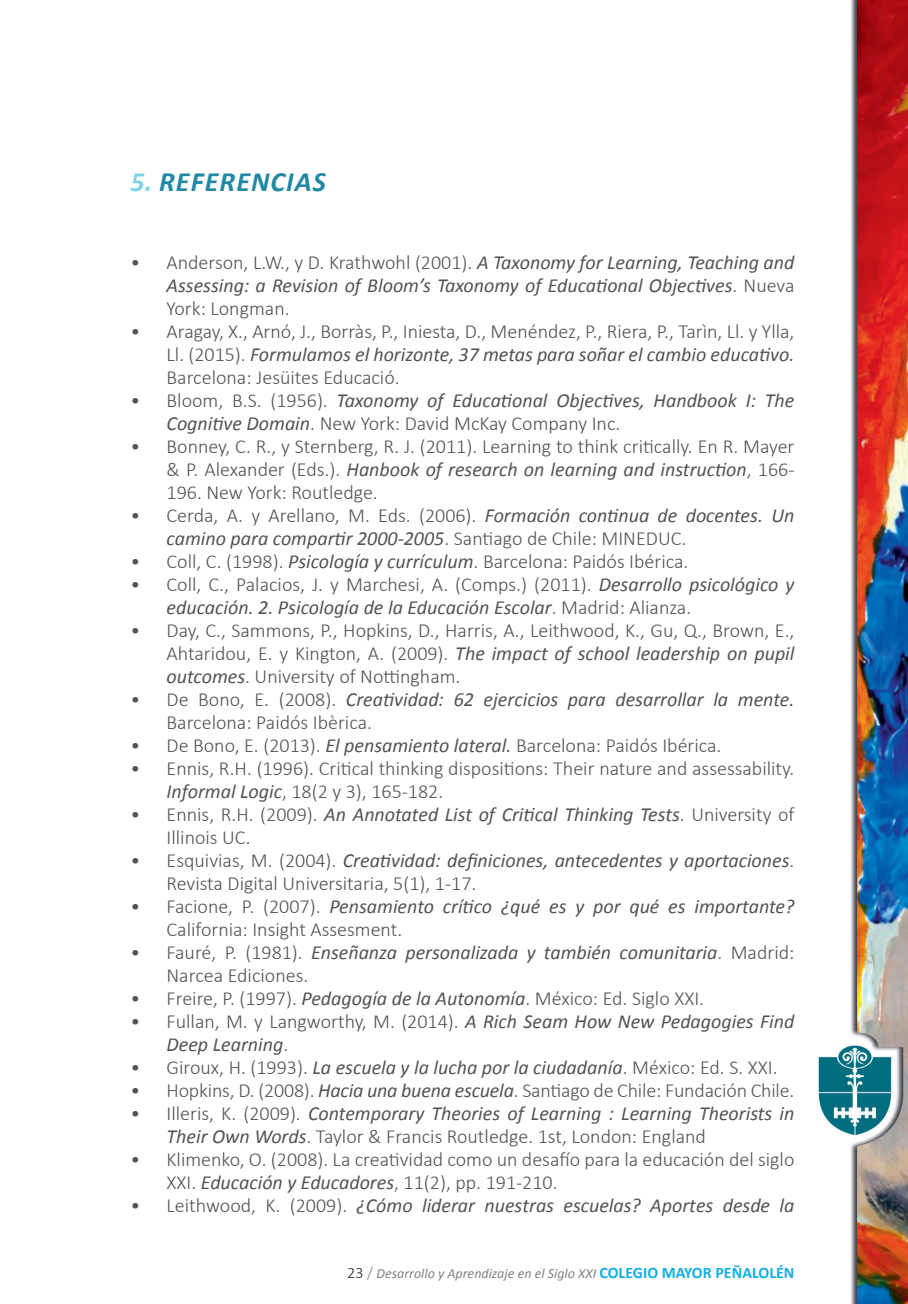
<style>
.page{position:relative;width:908px;height:1304px;background:#fff}
.page>*{position:absolute;margin:0;border:0;box-sizing:border-box;transform-origin:0 0}
.t1{font:italic 700 28px "Calibri";letter-spacing:.04em;color:#2388a4}
.t2{font:300 20px/23px "Calibri";color:#515455}
.t3{font:italic 20px/23px "Calibri";color:#515455}
.t4{font:italic 14px "Calibri";color:#808285}
.s1{color:#82d3e6}
.s2{font-weight:300;font-style:normal}
.s3{font-weight:400;font-style:italic}
.s4{font-weight:300;font-style:normal;font-size:16px;color:#231f20}
.s5{font-weight:300;font-style:normal;font-size:16px}
.s6{font-weight:700;font-style:normal;font-size:16px;color:#13aee5}
</style>
<div class="page">
<img style="left:818px;top:0;width:89px;height:1304px">
<h1 class="t1" style="left:130px;top:164px;width:197px"><span class="s1">5.</span> REFERENCIAS</h1>
<p class="t3" style="left:166px;top:250px;width:629px;text-align:justify;text-indent:-36px"><span class="s2">• Anderson, L.W., y D. Krathwohl (2001).</span> A Taxonomy for Learning, Teaching and Assessing: a Revision of Bloom’s Taxonomy of Educational Objectives<span class="s2">. Nueva York: Longman.</span></p>
<p class="t2" style="left:166px;top:320px;width:629px;text-align:justify;text-indent:-36px">• Aragay, X., Arnó, J., Borràs, P., Iniesta, D., Menéndez, P., Riera, P., Tarìn, Ll. y Ylla, Ll. (2015). <span class="s3">Formulamos el horizonte, 37 metas para soñar el cambio educativo.<br></span>Barcelona: Jesüites Educació.</p>
<p class="t3" style="left:166px;top:388px;width:629px;text-indent:-36px"><span class="s2">• Bloom, B.S. (1956).</span> Taxonomy of Educational Objectives, Handbook I: The<br>Cognitive Domain<span class="s2">. New York: David McKay Company Inc.</span></p>
<p class="t2" style="left:166px;top:435px;width:629px;text-align:justify;text-indent:-36px">• Bonney, C. R., y Sternberg, R. J. (2011). Learning to think critically. En R. Mayer &amp; P. Alexander (Eds.). <span class="s3">Hanbook of research on learning and instruction</span>, 166- 196. New York: Routledge.</p>
<p class="t3" style="left:166px;top:503px;width:629px;text-indent:-36px"><span class="s2">• Cerda, A. y Arellano, M. Eds. (2006).</span> Formación continua de docentes. Un camino para compartir 2000-2005<span class="s2">. Santiago de Chile: MINEDUC.</span></p>
<p class="t2" style="left:130px;top:550px;width:559px">• Coll, C. (1998). <span class="s3">Psicología y currículum</span>. Barcelona: Paidós Ibérica.</p>
<p class="t3" style="left:166px;top:572px;width:629px;text-indent:-36px"><span class="s2">• Coll, C., Palacios, J. y Marchesi, A. (Comps.) (2011).</span> Desarrollo psicológico y educación. 2. Psicología de la Educación Escolar<span class="s2">. Madrid: Alianza.</span></p>
<p class="t2" style="left:166px;top:619px;width:629px;text-align:justify;text-indent:-36px">• Day, C., Sammons, P., Hopkins, D., Harris, A., Leithwood, K., Gu, Q., Brown, E., Ahtaridou, E. y Kington, A. (2009). <span class="s3">The impact of school leadership on pupil outcomes</span>. University of Nottingham.</p>
<p class="t3" style="left:166px;top:687px;width:629px;text-indent:-36px"><span class="s2">• De Bono, E. (2008).</span> Creatividad: 62 ejercicios para desarrollar la mente.<br><span class="s2">Barcelona: Paidós Ibèrica.</span></p>
<p class="t2" style="left:130px;top:734px;width:592px">• De Bono, E. (2013). <span class="s3">El pensamiento lateral.</span> Barcelona: Paidós Ibérica.</p>
<p class="t2" style="left:166px;top:757px;width:629px;text-indent:-36px">• Ennis, R.H. (1996). Critical thinking dispositions: Their nature and assessability.<br><span class="s3">Informal Logic</span>, 18(2 y 3), 165-182.</p>
<p class="t2" style="left:166px;top:803px;width:629px;text-indent:-36px">• Ennis, R.H. (2009). <span class="s3">An Annotated List of Critical Thinking Tests</span>. University of<br>Illinois UC.</p>
<p class="t2" style="left:166px;top:849px;width:629px;text-indent:-36px">• Esquivias, M. (2004). <span class="s3">Creatividad: definiciones, antecedentes y aportaciones</span>.<br>Revista Digital Universitaria, 5(1), 1-17.</p>
<p class="t2" style="left:166px;top:895px;width:629px;text-indent:-36px">• Facione, P. (2007). <span class="s3">Pensamiento crítico ¿qué es y por qué es importante?<br></span>California: Insight Assesment.</p>
<p class="t3" style="left:166px;top:940px;width:629px;text-indent:-36px"><span class="s2">• Fauré, P. (1981).</span> Enseñanza personalizada y también comunitaria<span class="s2">. Madrid:<br>Narcea Ediciones.</span></p>
<p class="t2" style="left:130px;top:987px;width:575px">• Freire, P. (1997). <span class="s3">Pedagogía de la Autonomía</span>. México: Ed. Siglo XXI.</p>
<p class="t3" style="left:166px;top:1009px;width:629px;text-indent:-36px"><span class="s2">• Fullan, M. y Langworthy, M. (2014).</span> A Rich Seam How New Pedagogies Find<br>Deep Learning<span class="s2">.</span></p>
<p class="t2" style="left:130px;top:1056px;width:648px">• Giroux, H. (1993). <span class="s3">La escuela y la lucha por la ciudadanía</span>. México: Ed. S. XXI.</p>
<p class="t2" style="left:130px;top:1079px;width:665px">• Hopkins, D. (2008). <span class="s3">Hacia una buena escuela</span>. Santiago de Chile: Fundación Chile.</p>
<p class="t3" style="left:166px;top:1101px;width:629px;text-indent:-36px"><span class="s2">• Illeris, K. (2009).</span> Contemporary Theories of Learning : Learning Theorists in<br>Their Own Words<span class="s2">. Taylor &amp; Francis Routledge. 1st, London: England</span></p>
<p class="t2" style="left:166px;top:1148px;width:629px;text-indent:-36px">• Klimenko, O. (2008). La creatividad como un desafío para la educación del siglo<br>XXI. <span class="s3">Educación y Educadores</span>, 11(2), pp. 191-210.</p>
<p class="t3" style="left:130px;top:1193px;width:665px"><span class="s2">• Leithwood, K. (2009).</span> ¿Cómo liderar nuestras escuelas? Aportes desde la</p>
<p class="t4" style="left:347px;top:1263px;width:448px"><span class="s4">23</span> <span class="s5">/</span> Desarrollo y Aprendizaje en el Siglo XXI <span class="s6">COLEGIO MAYOR PEÑALOLÉN</span></p>
</div>
